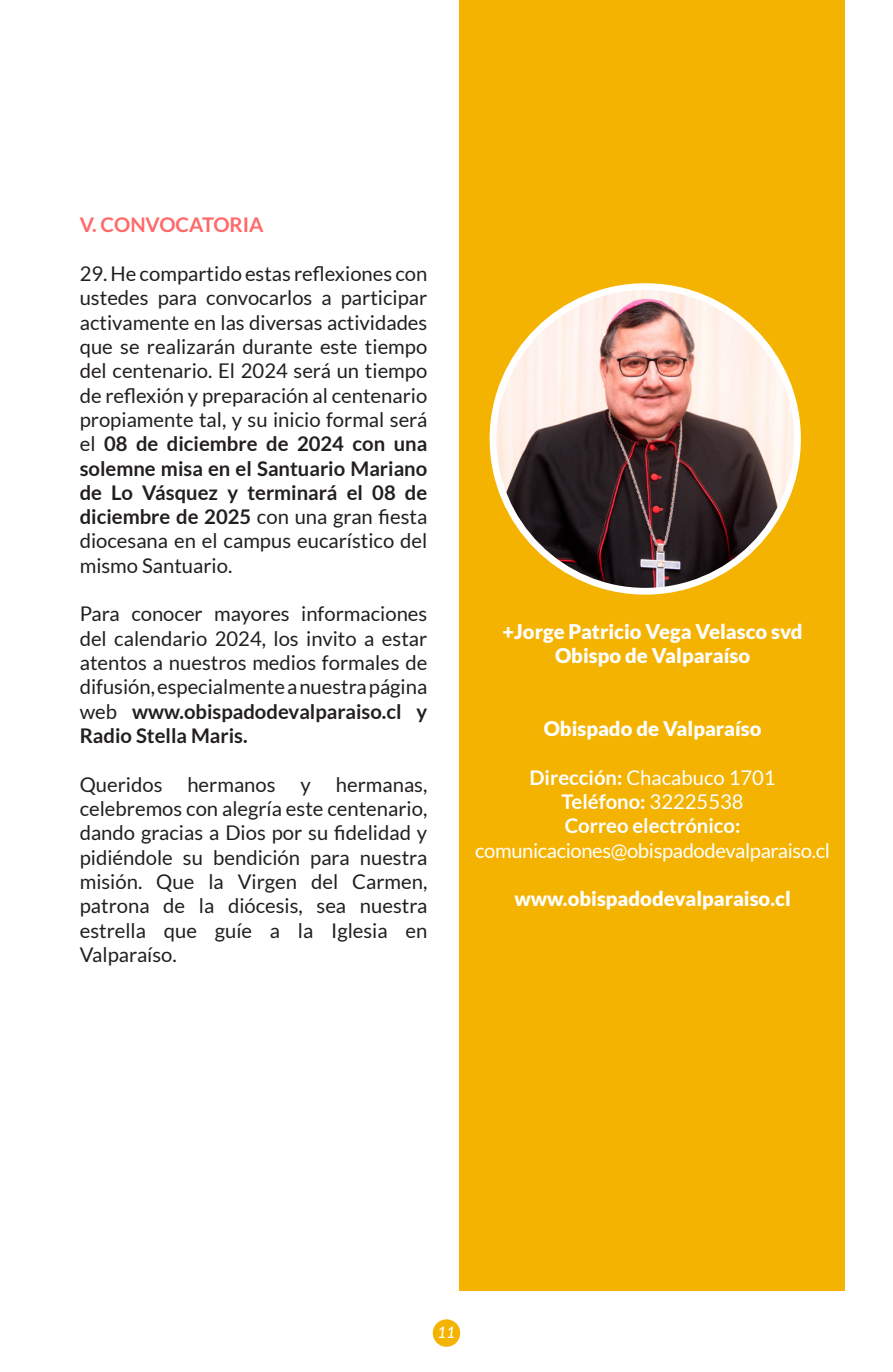
<style>
.page{position:relative;width:893px;height:1372px;background:#fff}
.page>*{position:absolute;margin:0;border:0;box-sizing:border-box;transform-origin:0 0}
.t1{font:20.25px/24.3px "Lato";color:#231f20;text-align:justify}
.t2{font:900 20.25px "Lato";color:#fff}
.t3{font:700 20.25px/24.3px "Lato";color:#fff;text-align:center}
.t4{font:20.25px "Lato";letter-spacing:-.02em;color:#fff}
.t5{font:700 20.25px "Lato";color:#ff6969}
.t6{font:italic 500 15.75px "Lato";color:#fff}
.s1{font-weight:700}
.s2{font-weight:400}
</style>
<div class="page">
<div style="left:433px;top:1319px;width:27px;height:27px;background:#f4b301;border-radius:50%"></div>
<div style="left:459px;top:0;width:385px;height:1290px;background:#f4b301"></div>
<img style="left:493px;top:286px;width:304px;height:305px;border-radius:152px">
<div style="left:490px;top:283px;width:311px;height:311px;border:7px solid #fff;border-radius:50%"></div>
<p class="t5" style="left:80px;top:213px;width:185px">V. CONVOCATORIA</p>
<p class="t1" style="left:80px;top:261px;width:349px">29. He compartido estas reflexiones con ustedes para convocarlos a participar activamente en las diversas actividades que se realizarán durante este tiempo del centenario. El 2024 será un tiempo de reflexión y preparación al centenario propiamente tal, y su inicio formal será el <span class="s1">08 de diciembre de 2024 con una solemne misa en el Santuario Mariano de Lo Vásquez y terminará el 08 de diciembre de 2025</span> con una gran fiesta diocesana en el campus eucarístico del mismo Santuario.</p>
<p class="t1" style="left:80px;top:601px;width:349px">Para conocer mayores informaciones del calendario 2024, los invito a estar atentos a nuestros medios formales de difusión, especialmente a nuestra página web <span class="s1">www.obispadodevalparaiso.cl y Radio Stella Maris.</span></p>
<p class="t1" style="left:80px;top:772px;width:349px">Queridos hermanos y hermanas, celebremos con alegría este centenario, dando gracias a Dios por su fidelidad y pidiéndole su bendición para nuestra misión. Que la Virgen del Carmen, patrona de la diócesis, sea nuestra estrella que guíe a la Iglesia en Valparaíso.</p>
<p class="t2" style="left:502px;top:619px;width:302px">+Jorge Patricio Vega Velasco svd</p>
<p class="t2" style="left:555px;top:644px;width:197px">Obispo de Valparaíso</p>
<p class="t2" style="left:544px;top:716px;width:219px">Obispado de Valparaíso</p>
<p class="t3" style="left:529px;top:765px;width:248px">Dirección: <span class="s2">Chacabuco 1701<br></span>Teléfono: <span class="s2">32225538<br></span>Correo electrónico:</p>
<p class="t4" style="left:475px;top:839px;width:356px">comunicaciones@obispadodevalparaiso.cl</p>
<p class="t2" style="left:514px;top:887px;width:278px">www.obispadodevalparaiso.cl</p>
<p class="t6" style="left:437px;top:1320px;width:20px">11</p>
</div>
